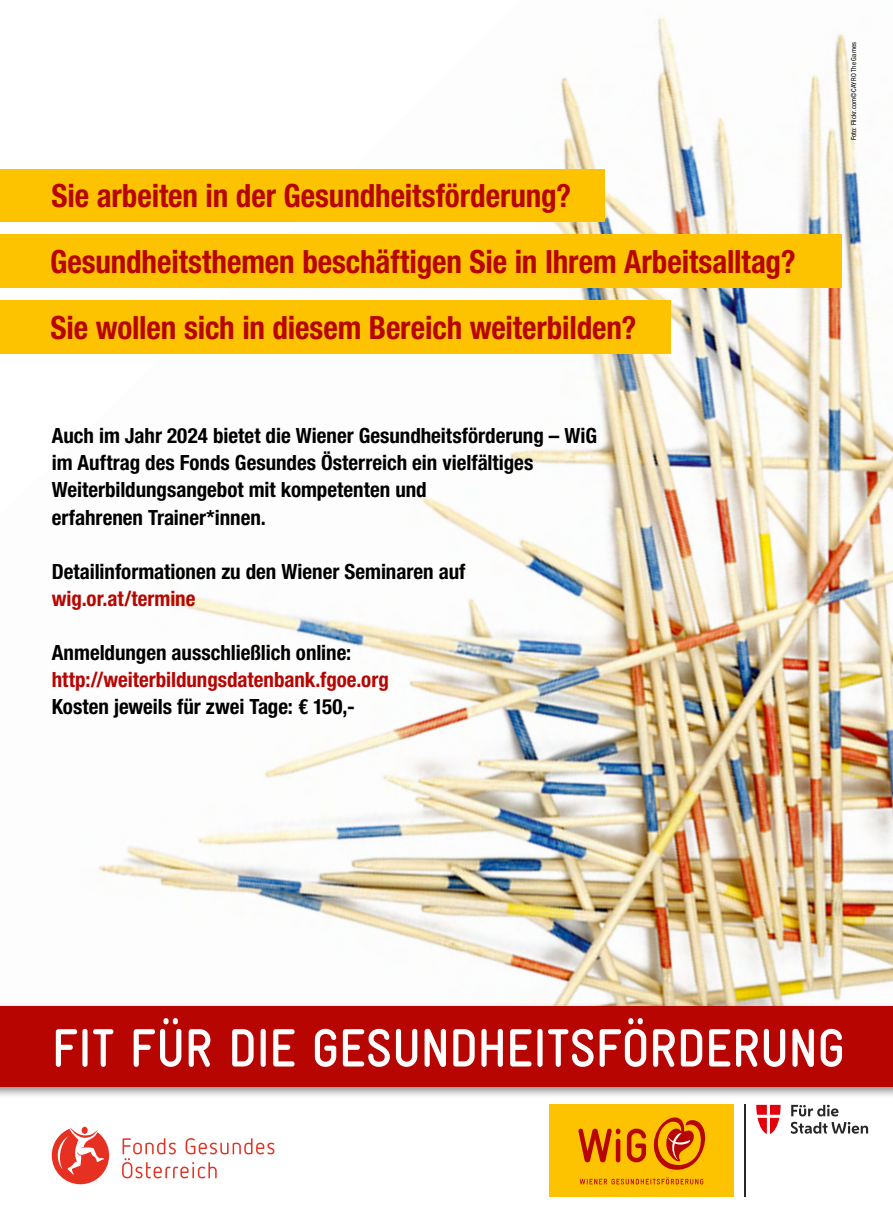
<style>
.page{position:relative;width:893px;height:1221px;background:#fff}
.page>*{position:absolute;margin:0;border:0;box-sizing:border-box;transform-origin:0 0}
.t1{font:700 54px "Gravur Condensed";letter-spacing:-.005em;color:#fff}
.t2{font:700 condensed 32.1px/65.8px "Helvetica Neue LT Pro";letter-spacing:-.005em;color:#b70502}
.t3{font:700 condensed 21px/27px "Helvetica Neue LT Pro";color:#000}
.t4{font:700 condensed 21px "Helvetica Neue LT Pro";color:#b70502}
.t5{font:condensed 6.9px "Helvetica Neue LT Pro";letter-spacing:.02em;color:#000}
</style>
<div class="page">
<hr style="left:744px;top:1104px;width:2px;height:92px;background:#272726">
<svg style="left:756px;top:1104px;width:25px;height:29px"></svg>
<svg style="left:791px;top:1104px;width:77px;height:29px"></svg>
<div style="left:550px;top:1104px;width:184px;height:92px;background:#fdc300"></div>
<svg style="left:653px;top:1117px;width:52px;height:53px"></svg>
<svg style="left:580px;top:1177px;width:123px;height:7px"></svg>
<svg style="left:578px;top:1128px;width:42px;height:34px"></svg>
<svg style="left:627px;top:1128px;width:19px;height:34px"></svg>
<img style="left:98px;top:16px;width:795px;height:985px">
<div style="left:0;top:169px;width:605px;height:53px;background:#fdc300"></div>
<div style="left:0;top:234px;width:842px;height:54px;background:#fdc300"></div>
<div style="left:0;top:300px;width:670px;height:54px;background:#fdc300"></div>
<div style="left:0;top:1001px;width:893px;height:98px;background:#000;opacity:.45"></div>
<div style="left:0;top:1005px;width:893px;height:81px;background:#b70502"></div>
<svg style="left:52px;top:1126px;width:57px;height:58px"></svg>
<svg style="left:122px;top:1138px;width:152px;height:40px"></svg>
<h2 class="t2" style="left:50px;top:162px;width:747px">Sie arbeiten in der Gesundheitsförderung?<br>Gesundheitsthemen beschäftigen Sie in Ihrem Arbeitsalltag?<br>Sie wollen sich in diesem Bereich weiterbilden?</h2>
<p class="t3" style="left:52px;top:422px;width:547px">Auch im Jahr 2024 bietet die Wiener Gesundheitsförderung – WiG im Auftrag des Fonds Gesundes Österreich ein vielfältiges Weiterbildungsangebot mit kompetenten und<br>erfahrenen Trainer*innen.</p>
<p class="t3" style="left:52px;top:557px;width:415px">Detailinformationen zu den Wiener Seminaren auf</p>
<p class="t4" style="left:52px;top:585px;width:145px">wig.or.at/termine</p>
<p class="t3" style="left:52px;top:638px;width:301px">Anmeldungen ausschließlich online:</p>
<p class="t4" style="left:52px;top:666px;width:339px">http://weiterbildungsdatenbank.fgoe.org</p>
<p class="t3" style="left:52px;top:692px;width:305px">Kosten jeweils für zwei Tage: € 150,-</p>
<p class="t5" style="left:850px;top:140px;width:99px;rotate:-90deg">Foto: Flickr.com©CAYRO The Games</p>
<h1 class="t1" style="left:52px;top:1017px;width:795px">FIT FÜR DIE GESUNDHEITSFÖRDERUNG</h1>
</div>
